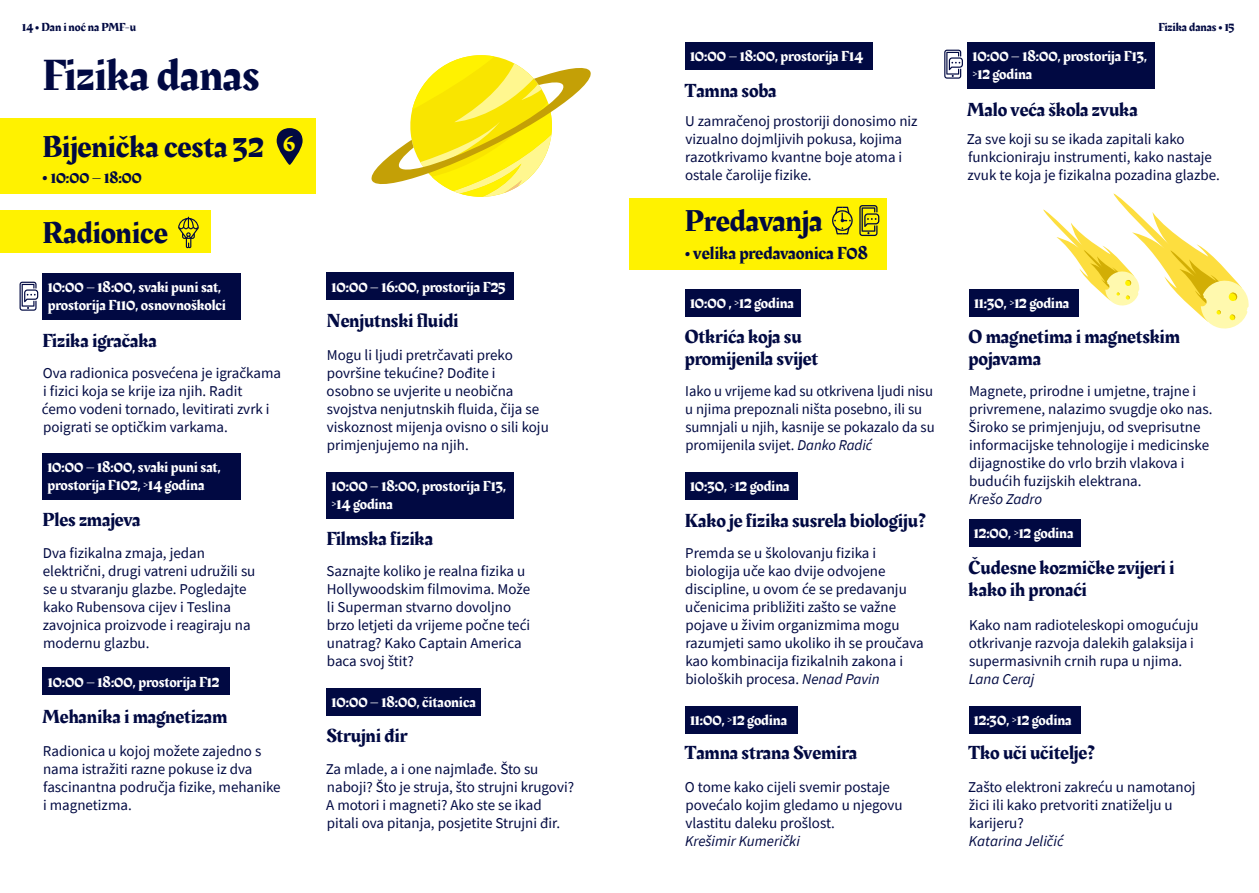
<style>
.page{position:relative;width:1259px;height:893px;background:#fff}
.page>*{position:absolute;margin:0;border:0;box-sizing:border-box;transform-origin:0 0}
.t1{font:45px "Rakkas";color:#010942}
.t2{font:31.05px "Rakkas";color:#010942}
.t3{font:19.5px/22.5px "Rakkas";color:#010942}
.t4{font:18px "Rakkas";color:#010942}
.t5{font:16.05px "Rakkas";color:#010942}
.t6{font:15px/18px "Source Sans Pro";color:#010942}
.t7{font:15px/18px "Rakkas";color:#fff}
.t8{font:italic 15px "Source Sans Pro";color:#010942}
.t9{font:12px "Rakkas";color:#010942}
.s1{font-family:"Source Sans Pro";font-weight:700}
.s2{font-size:18px}
.s3{font-style:italic}
</style>
<div class="page">
<div style="left:326px;top:273px;width:188px;height:27px;background:#010942"></div>
<div style="left:685px;top:43px;width:187px;height:27px;background:#010942"></div>
<div style="left:685px;top:289px;width:115px;height:27px;background:#010942"></div>
<div style="left:968px;top:289px;width:110px;height:27px;background:#010942"></div>
<div style="left:968px;top:519px;width:112px;height:27px;background:#010942"></div>
<div style="left:968px;top:706px;width:112px;height:27px;background:#010942"></div>
<div style="left:685px;top:473px;width:112px;height:27px;background:#010942"></div>
<div style="left:685px;top:707px;width:112px;height:27px;background:#010942"></div>
<div style="left:43px;top:668px;width:187px;height:27px;background:#010942"></div>
<div style="left:326px;top:688px;width:155px;height:28px;background:#010942"></div>
<div style="left:0;top:211px;width:210px;height:42px;background:#fff200"></div>
<svg style="left:178px;top:217px;width:21px;height:31px"></svg>
<div style="left:43px;top:273px;width:197px;height:47px;background:#010942"></div>
<div style="left:42px;top:453px;width:198px;height:47px;background:#010942"></div>
<div style="left:326px;top:473px;width:188px;height:46px;background:#010942"></div>
<div style="left:967px;top:43px;width:187px;height:46px;background:#010942"></div>
<svg style="left:20px;top:282px;width:18px;height:29px"></svg>
<svg style="left:944px;top:50px;width:19px;height:29px"></svg>
<div style="left:629px;top:199px;width:258px;height:71px;background:#fff200"></div>
<svg style="left:832px;top:207px;width:20px;height:27px"></svg>
<svg style="left:859px;top:205px;width:20px;height:31px"></svg>
<div style="left:0;top:119px;width:316px;height:75px;background:#fff200"></div>
<svg style="left:277px;top:128px;width:25px;height:37px"></svg>
<svg style="left:371px;top:55px;width:220px;height:142px"></svg>
<svg style="left:1043px;top:193px;width:206px;height:136px"></svg>
<p class="t9" style="left:22px;top:19px;width:115px">14 <span class="s1">•</span> Dan i noć na PMF-u</p>
<p class="t9" style="left:1158px;top:19px;width:77px">Fizika danas <span class="s1">•</span> 15</p>
<h1 class="t1" style="left:43px;top:43px;width:218px">Fizika danas</h1>
<p class="t7" style="left:690px;top:48px;width:175px">10:00 – 18:00, prostorija F14</p>
<p class="t7" style="left:972px;top:48px;width:176px">10:00 – 18:00, prostorija F13, &gt;12 godina</p>
<h3 class="t3" style="left:685px;top:80px;width:93px">Tamna soba</h3>
<h2 class="t2" style="left:43px;top:125px;width:254px">Bijenička cesta 32 <sup>6</sup></h2>
<p class="t5" style="left:43px;top:166px;width:101px"><span class="s2">•</span> 10:00 – 18:00</p>
<h2 class="t2" style="left:43px;top:210px;width:127px">Radionice</h2>
<p class="t7" style="left:48px;top:278px;width:180px">10:00 – 18:00, svaki puni sat, prostorija F110, osnovnoškolci</p>
<p class="t7" style="left:331px;top:278px;width:176px">10:00 – 16:00, prostorija F25</p>
<h3 class="t3" style="left:326px;top:309px;width:134px">Nenjutnski fluidi</h3>
<h3 class="t3" style="left:43px;top:330px;width:116px">Fizika igračaka</h3>
<p class="t6" style="left:327px;top:346px;width:224px">Mogu li ljudi pretrčavati preko površine tekućine? Dođite i<br>osobno se uvjerite u neobična svojstva nenjutnskih fluida, čija se viskoznost mijenja ovisno o sili koju primjenjujemo na njih.</p>
<p class="t6" style="left:42px;top:364px;width:241px">Ova radionica posvećena je igračkama i fizici koja se krije iza njih. Radit<br>ćemo vodeni tornado, levitirati zvrk i poigrati se optičkim varkama.</p>
<p class="t7" style="left:47px;top:458px;width:175px">10:00 – 18:00, svaki puni sat, prostorija F102, &gt;14 godina</p>
<h3 class="t3" style="left:43px;top:509px;width:100px">Ples zmajeva</h3>
<p class="t6" style="left:43px;top:544px;width:214px">Dva fizikalna zmaja, jedan električni, drugi vatreni udružili su se u stvaranju glazbe. Pogledajte kako Rubensova cijev i Teslina zavojnica proizvode i reagiraju na modernu glazbu.</p>
<p class="t7" style="left:48px;top:673px;width:173px">10:00 – 18:00, prostorija F12</p>
<h3 class="t3" style="left:43px;top:705px;width:186px">Mehanika i magnetizam</h3>
<p class="t6" style="left:43px;top:742px;width:239px">Radionica u kojoj možete zajedno s nama istražiti razne pokuse iz dva fascinantna područja fizike, mehanike i magnetizma.</p>
<p class="t7" style="left:331px;top:478px;width:176px">10:00 – 18:00, prostorija F13, &gt;14 godina</p>
<h3 class="t3" style="left:326px;top:528px;width:108px">Filmska fizika</h3>
<p class="t6" style="left:326px;top:562px;width:205px">Saznajte koliko je realna fizika u<br>Hollywoodskim filmovima. Može li Superman stvarno dovoljno brzo letjeti da vrijeme počne teći unatrag? Kako Captain America baca svoj štit?</p>
<p class="t7" style="left:331px;top:694px;width:146px">10:00 – 18:00, čitaonica</p>
<h3 class="t3" style="left:326px;top:725px;width:83px">Strujni đir</h3>
<p class="t6" style="left:326px;top:760px;width:250px">Za mlade, a i one najmlađe. Što su naboji? Što je struja, što strujni krugovi?<br>A motori i magneti? Ako ste se ikad pitali ova pitanja, posjetite Strujni đir.</p>
<p class="t6" style="left:685px;top:112px;width:234px">U zamračenoj prostoriji donosimo niz vizualno dojmljivih pokusa, kojima razotkrivamo kvantne boje atoma i ostale čarolije fizike.</p>
<h2 class="t2" style="left:685px;top:198px;width:139px">Predavanja</h2>
<p class="t4" style="left:685px;top:240px;width:184px">• velika predavaonica F08</p>
<h3 class="t3" style="left:967px;top:99px;width:172px">Malo veća škola zvuka</h3>
<p class="t6" style="left:966px;top:130px;width:255px">Za sve koji su se ikada zapitali kako funkcioniraju instrumenti, kako nastaje zvuk te koja je fizikalna pozadina glazbe.</p>
<p class="t7" style="left:690px;top:295px;width:105px">10:00 , &gt;12 godina</p>
<p class="t7" style="left:974px;top:295px;width:97px">11:30, &gt;12 godina</p>
<h3 class="t3" style="left:685px;top:325px;width:135px">Otkrića koja su promijenila svijet</h3>
<h3 class="t3" style="left:968px;top:326px;width:213px">O magnetima i magnetskim pojavama</h3>
<p class="t6" style="left:685px;top:382px;width:251px">Iako u vrijeme kad su otkrivena ljudi nisu u njima prepoznali ništa posebno, ili su sumnjali u njih, kasnije se pokazalo da su promijenila svijet. <span class="s3">Danko Radić</span></p>
<p class="t6" style="left:968px;top:382px;width:245px">Magnete, prirodne i umjetne, trajne i privremene, nalazimo svugdje oko nas.<br>Široko se primjenjuju, od sveprisutne informacijske tehnologije i medicinske dijagnostike do vrlo brzih vlakova i budućih fuzijskih elektrana.</p>
<p class="t8" style="left:969px;top:489px;width:75px">Krešo Zadro</p>
<p class="t7" style="left:690px;top:478px;width:101px">10:30, &gt;12 godina</p>
<h3 class="t3" style="left:685px;top:510px;width:243px">Kako je fizika susrela biologiju?</h3>
<p class="t6" style="left:685px;top:544px;width:240px">Premda se u školovanju fizika i biologija uče kao dvije odvojene discipline, u ovom će se predavanju učenicima približiti zašto se važne pojave u živim organizmima mogu razumjeti samo ukoliko ih se proučava kao kombinacija fizikalnih zakona i bioloških procesa. <span class="s3">Nenad Pavin</span></p>
<p class="t7" style="left:690px;top:712px;width:99px">11:00, &gt;12 godina</p>
<h3 class="t3" style="left:685px;top:741px;width:174px">Tamna strana Svemira</h3>
<p class="t6" style="left:685px;top:778px;width:219px">O tome kako cijeli svemir postaje povećalo kojim gledamo u njegovu vlastitu daleku prošlost.</p>
<p class="t8" style="left:685px;top:831px;width:116px">Krešimir Kumerički</p>
<p class="t7" style="left:974px;top:524px;width:101px">12:00, &gt;12 godina</p>
<h3 class="t3" style="left:968px;top:557px;width:207px">Čudesne kozmičke zvijeri i kako ih pronaći</h3>
<p class="t6" style="left:969px;top:616px;width:231px">Kako nam radioteleskopi omogućuju otkrivanje razvoja dalekih galaksija i supermasivnih crnih rupa u njima.</p>
<p class="t8" style="left:969px;top:669px;width:67px">Lana Ceraj</p>
<p class="t7" style="left:974px;top:711px;width:99px">12:30, &gt;12 godina</p>
<h3 class="t3" style="left:968px;top:741px;width:128px">Tko uči učitelje?</h3>
<p class="t6" style="left:968px;top:778px;width:229px">Zašto elektroni zakreću u namotanoj žici ili kako pretvoriti znatiželju u karijeru?</p>
<p class="t8" style="left:969px;top:831px;width:96px">Katarina Jeličić</p>
</div>
